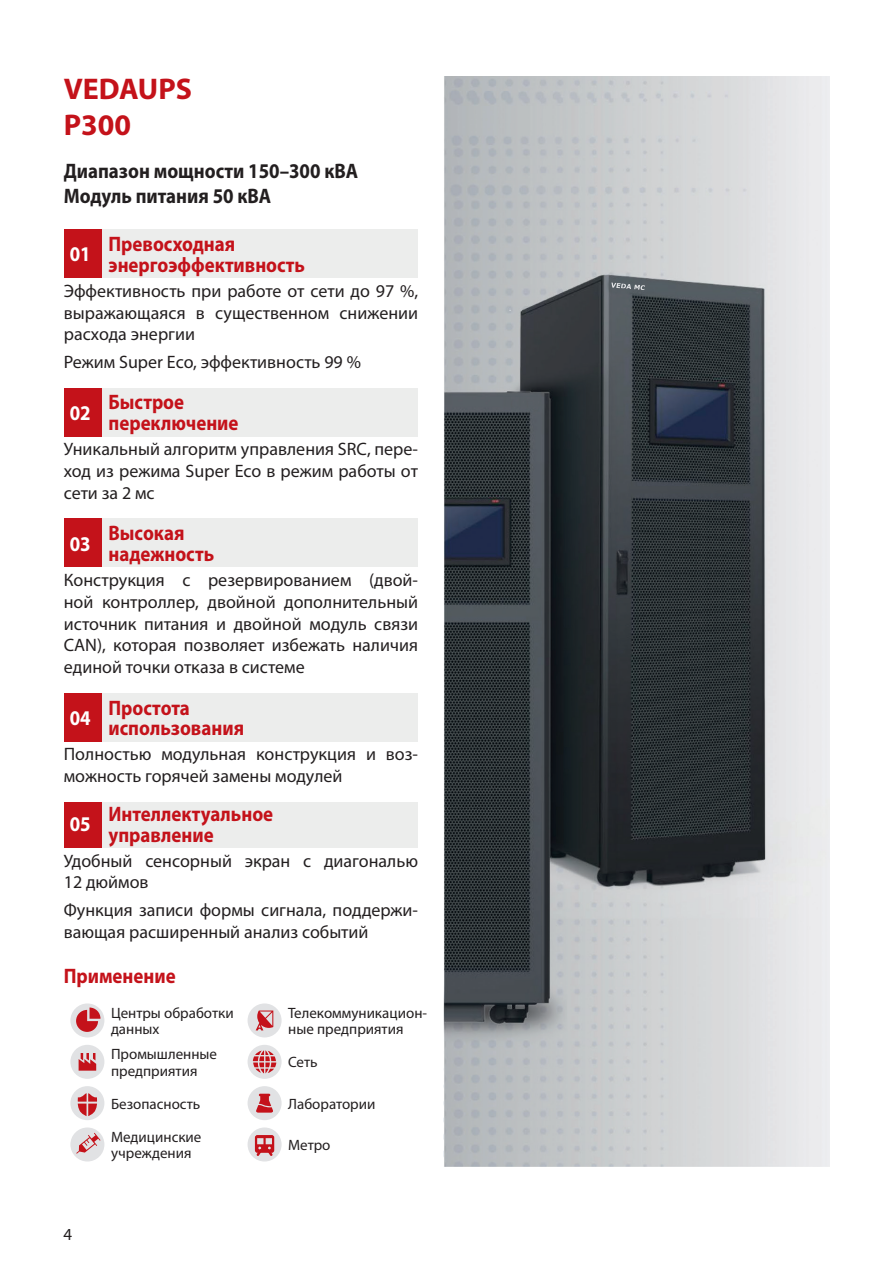
<style>
.page{position:relative;width:893px;height:1263px;background:#fff}
.page>*{position:absolute;margin:0;border:0;box-sizing:border-box;transform-origin:0 0}
.t1{font:700 30px/36px "Myriad Pro";color:#c4121a}
.t2{font:700 21px/20.9px "Myriad Pro";color:#c4121a;scale:.9 1}
.t3{font:700 21px/25.2px "Myriad Pro";color:#231f20;scale:.9 1}
.t4{font:700 21px "Myriad Pro";color:#fff;scale:.9 1}
.t5{font:18px/21.6px "Myriad Pro";color:#231f20;text-align:justify}
.t6{font:16.95px "Myriad Pro";color:#231f20}
.t7{font:15px/16.6px "Myriad Pro";color:#231f20}
</style>
<div class="page">
<img style="left:444px;top:77px;width:385px;height:1090px">
<div style="left:64px;top:229px;width:39px;height:49px;background:#c4121a"></div>
<div style="left:103px;top:229px;width:315px;height:49px;background:#ecedec"></div>
<div style="left:64px;top:388px;width:39px;height:48px;background:#c4121a"></div>
<div style="left:103px;top:388px;width:315px;height:48px;background:#ecedec"></div>
<div style="left:64px;top:519px;width:39px;height:48px;background:#c4121a"></div>
<div style="left:103px;top:519px;width:315px;height:48px;background:#ecedec"></div>
<div style="left:64px;top:693px;width:39px;height:48px;background:#c4121a"></div>
<div style="left:103px;top:693px;width:315px;height:48px;background:#ecedec"></div>
<div style="left:64px;top:802px;width:39px;height:46px;background:#c4121a"></div>
<div style="left:103px;top:802px;width:315px;height:46px;background:#ecedec"></div>
<div style="left:70px;top:1003px;width:34px;height:34px;background:#e1e2e4;border-radius:50%"></div>
<svg style="left:76px;top:1010px;width:22px;height:22px"></svg>
<svg style="left:90px;top:1007px;width:10px;height:12px"></svg>
<div style="left:248px;top:1003px;width:34px;height:34px;background:#e1e2e4;border-radius:50%"></div>
<svg style="left:256px;top:1010px;width:17px;height:20px"></svg>
<div style="left:70px;top:1045px;width:34px;height:34px;background:#e1e2e4;border-radius:50%"></div>
<svg style="left:79px;top:1053px;width:17px;height:18px"></svg>
<div style="left:248px;top:1045px;width:34px;height:34px;background:#e1e2e4;border-radius:50%"></div>
<svg style="left:253px;top:1050px;width:23px;height:23px"></svg>
<div style="left:70px;top:1086px;width:34px;height:34px;background:#e1e2e4;border-radius:50%"></div>
<svg style="left:78px;top:1093px;width:19px;height:23px"></svg>
<div style="left:248px;top:1086px;width:34px;height:34px;background:#e1e2e4;border-radius:50%"></div>
<svg style="left:256px;top:1094px;width:17px;height:18px"></svg>
<div style="left:70px;top:1127px;width:34px;height:34px;background:#e1e2e4;border-radius:50%"></div>
<svg style="left:76px;top:1133px;width:24px;height:21px"></svg>
<div style="left:248px;top:1127px;width:34px;height:34px;background:#e1e2e4;border-radius:50%"></div>
<svg style="left:255px;top:1135px;width:19px;height:21px"></svg>
<svg style="left:611px;top:283px;width:34px;height:7px"></svg>
<h1 class="t1" style="left:64px;top:70px;width:130px">VEDAUPS<br>P300</h1>
<p class="t3" style="left:64px;top:158px;width:329px">Диапазон мощности 150–300 кВА<br>Модуль питания 50 кВА</p>
<p class="t4" style="left:70px;top:241px;width:25px">01</p>
<p class="t2" style="left:109px;top:233px;width:220px">Превосходная энергоэффективность</p>
<p class="t5" style="left:64px;top:280px;width:356px">Эффективность при работе от сети до 97 %, выражающаяся в существенном снижении расхода энергии</p>
<p class="t5" style="left:64px;top:351px;width:299px">Режим Super Eco, эффективность 99 %</p>
<p class="t4" style="left:70px;top:399px;width:25px">02</p>
<p class="t2" style="left:109px;top:391px;width:146px">Быстрое переключение</p>
<p class="t5" style="left:64px;top:438px;width:356px">Уникальный алгоритм управления SRC, пере&shy;ход из режима Super Eco в режим работы от сети за 2 мс</p>
<p class="t4" style="left:70px;top:530px;width:25px">03</p>
<p class="t2" style="left:109px;top:522px;width:119px">Высокая надежность</p>
<p class="t5" style="left:64px;top:569px;width:356px">Конструкция с резервированием (двой&shy;ной контроллер, двойной дополнительный источник питания и двойной модуль связи CAN), которая позволяет избежать наличия единой точки отказа в системе</p>
<p class="t4" style="left:70px;top:704px;width:25px">04</p>
<p class="t2" style="left:109px;top:696px;width:152px">Простота использования</p>
<p class="t5" style="left:64px;top:743px;width:356px">Полностью модульная конструкция и воз&shy;можность горячей замены модулей</p>
<p class="t4" style="left:70px;top:810px;width:25px">05</p>
<p class="t2" style="left:109px;top:803px;width:184px">Интеллектуальное управление</p>
<p class="t5" style="left:64px;top:850px;width:356px">Удобный сенсорный экран с диагональю<br>12 дюймов</p>
<p class="t5" style="left:64px;top:899px;width:356px">Функция записи формы сигнала, поддержи&shy;вающая расширенный анализ событий</p>
<p class="t2" style="left:64px;top:964px;width:126px">Применение</p>
<p class="t7" style="left:111px;top:1004px;width:124px">Центры обработки данных</p>
<p class="t7" style="left:288px;top:1004px;width:140px">Телекоммуникацион&shy;ные предприятия</p>
<p class="t7" style="left:111px;top:1045px;width:108px">Промышленные предприятия</p>
<p class="t7" style="left:288px;top:1054px;width:31px">Сеть</p>
<p class="t7" style="left:111px;top:1095px;width:91px">Безопасность</p>
<p class="t7" style="left:288px;top:1095px;width:89px">Лаборатории</p>
<p class="t7" style="left:111px;top:1128px;width:92px">Медицинские учреждения</p>
<p class="t7" style="left:288px;top:1136px;width:44px">Метро</p>
<p class="t6" style="left:64px;top:1224px;width:10px">4</p>
</div>
